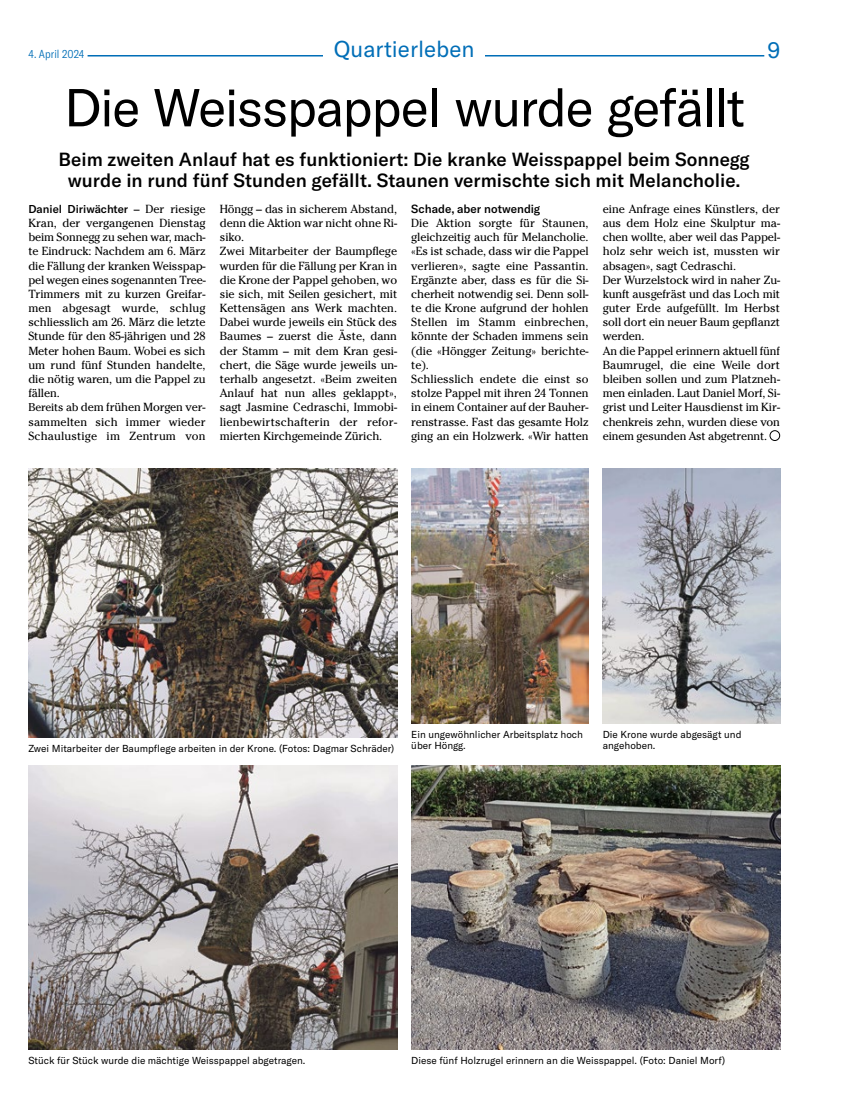
<style>
.page{position:relative;width:851px;height:1117px;background:#fff}
.page>*{position:absolute;margin:0;border:0;box-sizing:border-box;transform-origin:0 0}
.t1{font:52.5px "GT America";letter-spacing:-.03em;color:#000}
.t2{font:22.5px "GT America";color:#006eb7}
.t3{font:500 18.75px/21.2px "GT America";color:#000;text-align:center}
.t4{font:11.75px/14.1px "Cheltenham Std";letter-spacing:-.01em;color:#000}
.t5{font:500 11.75px "GT America";color:#000}
.t6{font:300 condensed 11.38px "GT America";letter-spacing:.005em;color:#006eb7}
.t7{font:500 11.25px "GT America";color:#000}
.t8{font:10px/11.2px "GT America";color:#000}
.s1{font-family:"Cheltenham Std";font-weight:400;font-size:11.75px}
.s2{font-size:11.25px}
</style>
<div class="page">
<hr style="left:88px;top:55px;width:676px;height:1px;background:#006eb7">
<div style="left:323px;top:39px;width:162px;height:29px;background:#fff"></div>
<div style="left:769px;top:430px;width:11px;height:11px;border:1px solid #000;border-radius:50%"></div>
<img style="left:29px;top:468px;width:368px;height:269px">
<img style="left:29px;top:765px;width:368px;height:284px">
<img style="left:411px;top:468px;width:177px;height:255px">
<img style="left:602px;top:468px;width:178px;height:255px">
<img style="left:411px;top:765px;width:369px;height:284px">
<p class="t6" style="left:28px;top:47px;width:58px">4. April 2024</p>
<h2 class="t2" style="left:334px;top:36px;width:142px">Quartierleben</h2>
<h2 class="t2" style="left:767px;top:37px;width:14px">9</h2>
<h1 class="t1" style="left:64px;top:77px;width:682px">Die Weisspappel wurde gefällt</h1>
<h3 class="t3" style="left:59px;top:148px;width:692px">Beim zweiten Anlauf hat es funktioniert: Die kranke Weisspappel beim Sonnegg wurde in rund fünf Stunden gefällt. Staunen vermischte sich mit Melancholie.</h3>
<p class="t7" style="left:28px;top:202px;width:179px">Daniel Diriwächter <span class="s1">– Der riesige</span></p>
<p class="t4" style="left:28px;top:216px;width:179px">Kran, der vergangenen Dienstag beim Sonnegg zu sehen war, mach&shy;te Eindruck: Nachdem am 6. März die Fällung der kranken Weisspap&shy;pel wegen eines sogenannten Tree-<br>Trimmers mit zu kurzen Greifar&shy;men abgesagt wurde, schlug schliesslich am 26. März die letzte<br>Stunde für den 85-jährigen und 28<br>Meter hohen Baum. Wobei es sich um rund fünf Stunden handelte, die nötig waren, um die Pappel zu fällen.<br><span class="s2">Bereits ab</span> dem frühen Morgen ver&shy;sammelten sich immer wieder<br>Schaulustige im Zentrum von</p>
<p class="t4" style="left:220px;top:202px;width:179px">Höngg – das in sicherem Abstand, denn die Aktion war nicht ohne Ri&shy;siko.<br>Zwei Mitarbeiter der Baumpflege wurden für die Fällung per Kran in die Krone der Pappel gehoben, wo sie sich, mit Seilen gesichert, mit<br>Kettensägen ans Werk machten.<br>Dabei wurde jeweils ein Stück des<br>Baumes – zuerst die Äste, dann der Stamm – mit dem Kran gesi&shy;chert, die Säge wurde jeweils un&shy;terhalb angesetzt. «Beim zweiten<br>Anlauf hat nun alles geklappt», sagt Jasmine Cedraschi, Immobi&shy;lienbewirtschafterin der refor&shy;mierten Kirchgemeinde Zürich.</p>
<p class="t5" style="left:411px;top:201px;width:130px">Schade, aber notwendig</p>
<p class="t4" style="left:602px;top:202px;width:179px">eine Anfrage eines Künstlers, der aus dem Holz eine Skulptur ma&shy;chen wollte, aber weil das Pappel&shy;holz sehr weich ist, mussten wir absagen», sagt Cedraschi.<br>Der Wurzelstock wird in naher Zu&shy;kunft ausgefräst und das Loch mit guter Erde aufgefüllt. Im Herbst soll dort ein neuer Baum gepflanzt werden.<br>An die Pappel erinnern aktuell fünf<br>Baumrugel, die eine Weile dort bleiben sollen und zum Platzneh&shy;men einladen. Laut Daniel Morf, Si&shy;grist und Leiter Hausdienst im Kir&shy;chenkreis zehn, wurden diese von einem gesunden Ast abgetrennt.</p>
<p class="t4" style="left:411px;top:216px;width:179px">Die Aktion sorgte für Staunen, gleichzeitig auch für Melancholie. «Es ist schade, dass wir die Pappel verlieren», sagte eine Passantin.<br>Ergänzte aber, dass es für die Si&shy;cherheit notwendig sei. Denn soll&shy;te die Krone aufgrund der hohlen<br>Stellen im Stamm einbrechen, könnte der Schaden immens sein (die «Höngger Zeitung» berichte&shy;te).<br>Schliesslich endete die einst so stolze Pappel mit ihren 24 Tonnen in einem Container auf der Bauher&shy;renstrasse. Fast das gesamte Holz ging an ein Holzwerk. «Wir hatten</p>
<p class="t8" style="left:28px;top:742px;width:367px">Zwei Mitarbeiter der Baumpflege arbeiten in der Krone. (Fotos: Dagmar Schräder)</p>
<p class="t8" style="left:411px;top:728px;width:173px">Ein ungewöhnlicher Arbeitsplatz hoch über Höngg.</p>
<p class="t8" style="left:602px;top:728px;width:140px">Die Krone wurde abgesägt und angehoben.</p>
<p class="t8" style="left:28px;top:1054px;width:278px">Stück für Stück wurde die mächtige Weisspappel abgetragen.</p>
<p class="t8" style="left:411px;top:1054px;width:315px">Diese fünf Holzrugel erinnern an die Weisspappel. (Foto: Daniel Morf)</p>
</div>
